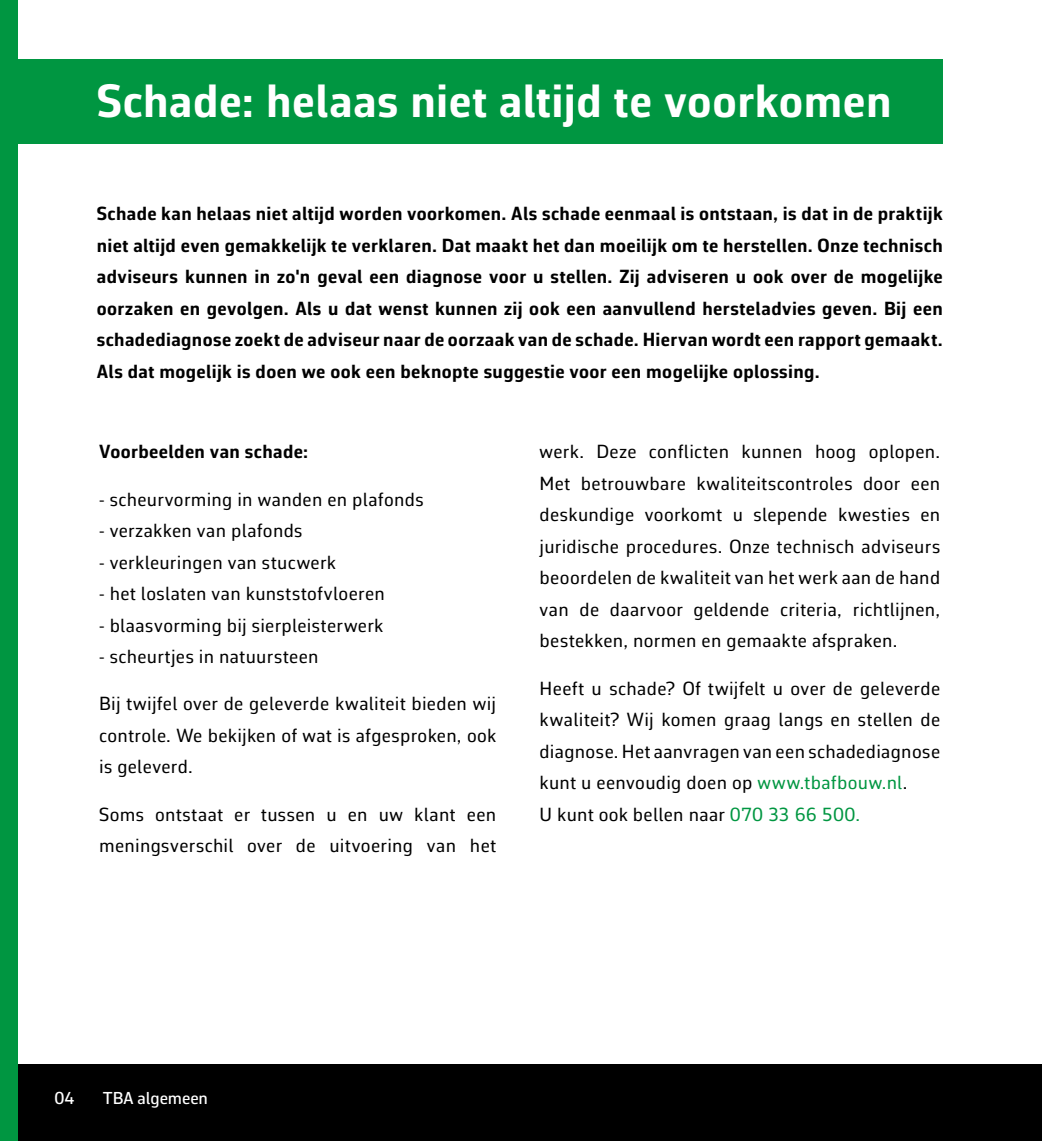
<style>
.page{position:relative;width:1042px;height:1141px;background:#fff}
.page>*{position:absolute;margin:0;border:0;box-sizing:border-box;transform-origin:0 0}
.t1{font:700 47.25px "Corbeau Pro";letter-spacing:.01em;color:#fff}
.t2{font:19.25px/31.5px "Corbeau Pro";letter-spacing:.02em;color:#000;text-align:justify}
.t3{font:700 19.25px/31.5px "Corbeau Pro";letter-spacing:.02em;color:#000;text-align:justify}
.t4{font:500 17.5px "Corbeau Pro";color:#fff}
.s1{color:#009641}
</style>
<div class="page">
<div style="left:0;top:1064px;width:1042px;height:77px;background:#000"></div>
<div style="left:0;top:0;width:17px;height:1141px;background:#009641"></div>
<div style="left:4px;top:59px;width:939px;height:85px;background:#009641"></div>
<h1 class="t1" style="left:97px;top:70px;width:796px">Schade: helaas niet altijd te voorkomen</h1>
<p class="t3" style="left:97px;top:198px;width:847px">Schade kan helaas niet altijd worden voorkomen. Als schade eenmaal is ontstaan, is dat in de praktijk niet altijd even gemakkelijk te verklaren. Dat maakt het dan moeilijk om te herstellen. Onze technisch adviseurs kunnen in zo'n geval een diagnose voor u stellen. Zij adviseren u ook over de mogelijke oorzaken en gevolgen. Als u dat wenst kunnen zij ook een aanvullend hersteladvies geven. Bij een schadediagnose zoekt de adviseur naar de oorzaak van de schade. Hiervan wordt een rapport gemaakt.<br>Als dat mogelijk is doen we ook een beknopte suggestie voor een mogelijke oplossing.</p>
<p class="t3" style="left:99px;top:436px;width:210px">Voorbeelden van schade:</p>
<p class="t2" style="left:99px;top:483px;width:326px">- scheurvorming in wanden en plafonds</p>
<p class="t2" style="left:99px;top:515px;width:205px">- verzakken van plafonds</p>
<p class="t2" style="left:99px;top:546px;width:238px">- verkleuringen van stucwerk</p>
<p class="t2" style="left:99px;top:578px;width:287px">- het loslaten van kunststofvloeren</p>
<p class="t2" style="left:99px;top:609px;width:285px">- blaasvorming bij sierpleisterwerk</p>
<p class="t2" style="left:99px;top:641px;width:221px">- scheurtjes in natuursteen</p>
<p class="t2" style="left:99px;top:688px;width:398px">Bij twijfel over de geleverde kwaliteit bieden wij controle. We bekijken of wat is afgesproken, ook is geleverd.</p>
<p class="t2" style="left:99px;top:798px;width:398px">Soms ontstaat er tussen u en uw klant een meningsverschil over de uitvoering van het</p>
<p class="t2" style="left:539px;top:436px;width:402px">werk. Deze conflicten kunnen hoog oplopen.<br>Met betrouwbare kwaliteitscontroles door een deskundige voorkomt u slepende kwesties en juridische procedures. Onze technisch adviseurs beoordelen de kwaliteit van het werk aan de hand van de daarvoor geldende criteria, richtlijnen, bestekken, normen en gemaakte afspraken.</p>
<p class="t2" style="left:539px;top:672px;width:402px;text-align:left">Heeft u schade? Of twijfelt u over de geleverde kwaliteit? Wij komen graag langs en stellen de diagnose. Het aanvragen van een schadediagnose kunt u eenvoudig doen op <span class="s1">www.tbafbouw.nl</span>.<br>U kunt ook bellen naar <span class="s1">070 33 66 500.</span></p>
<p class="t4" style="left:54px;top:1086px;width:22px">04</p>
<p class="t4" style="left:103px;top:1086px;width:107px">TBA algemeen</p>
</div>
